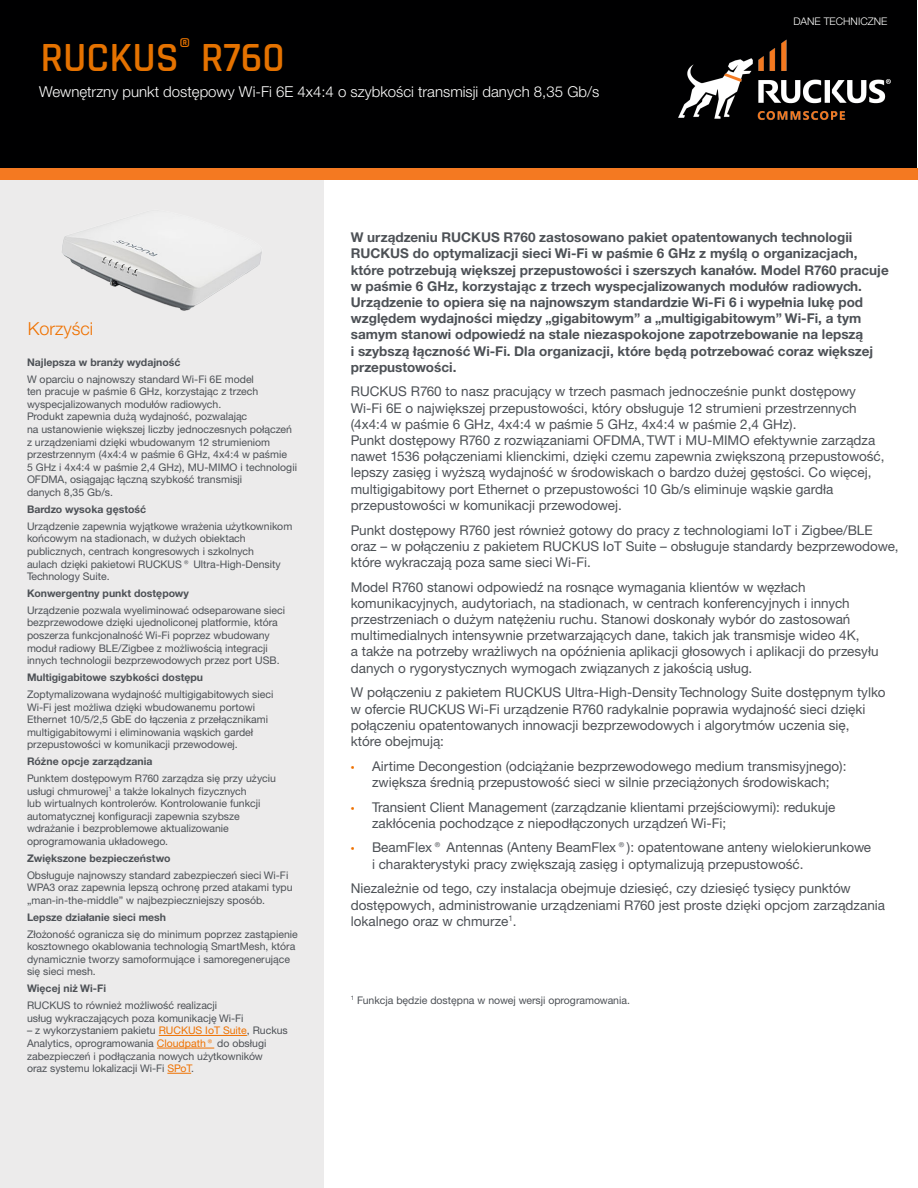
<style>
.page{position:relative;width:918px;height:1188px;background:#fff}
.page>*{position:absolute;margin:0;border:0;box-sizing:border-box;transform-origin:0 0}
.t1{font:600 42px "Rajdhani";color:#e57200}
.t2{font:300 18px "Helvetica Neue CE";color:#ef7100}
.t3{font:300 15px "Helvetica Neue CE";color:#fff}
.t4{font:13.5px/16.2px "Helvetica Neue CE";color:#4d5156}
.t5{font:700 13.5px/16.2px "Helvetica Neue CE";color:#4d5156}
.t6{font:10.5px/12.6px "Helvetica Neue CE";color:#4d5156}
.t7{font:700 10.5px "Helvetica Neue CE";color:#4d5156}
.t8{font:300 10.5px "Helvetica Neue CE";color:#fff}
.s1{color:#ef7100}
.s2{font-family:"Myriad Pro";color:#ef7100}
</style>
<div class="page">
<div style="left:0;top:155px;width:324px;height:1033px;background:#ecebeb"></div>
<img style="left:62px;top:231px;width:200px;height:80px">
<div style="left:1px;top:1px;width:916px;height:172px;background:#000001"></div>
<div style="left:0;top:169px;width:918px;height:11px;background:#f47921"></div>
<img style="left:678px;top:39px;width:213px;height:81px">
<hr style="left:159px;top:1035px;width:88px;height:1px;background:#ef7100">
<hr style="left:157px;top:1048px;width:57px;height:1px;background:#ef7100">
<svg style="left:167px;top:1073px;width:24px;height:1px"></svg>
<p class="t1" style="left:40px;top:32px;width:246px">RUCKUS<sup>®</sup> R760</p>
<p class="t3" style="left:39px;top:83px;width:562px">Wewnętrzny punkt dostępowy Wi-Fi 6E 4x4:4 o szybkości transmisji danych 8,35 Gb/s</p>
<p class="t8" style="left:793px;top:15px;width:95px">DANE TECHNICZNE</p>
<p class="t2" style="left:28px;top:318px;width:67px">Korzyści</p>
<p class="t7" style="left:27px;top:356px;width:155px">Najlepsza w branży wydajność</p>
<p class="t6" style="left:27px;top:373px;width:272px">W oparciu o najnowszy standard Wi-Fi 6E model<br>ten pracuje w paśmie 6 GHz, korzystając z trzech wyspecjalizowanych modułów radiowych.<br>Produkt zapewnia dużą wydajność, pozwalając<br>na ustanowienie większej liczby jednoczesnych połączeń z urządzeniami dzięki wbudowanym 12 strumieniom przestrzennym (4x4:4 w paśmie 6 GHz, 4x4:4 w paśmie<br>5 GHz i 4x4:4 w paśmie 2,4 GHz), MU-MIMO i technologii OFDMA, osiągając łączną szybkość transmisji<br>danych 8,35 Gb/s.</p>
<p class="t7" style="left:27px;top:503px;width:121px">Bardzo wysoka gęstość</p>
<p class="t6" style="left:27px;top:520px;width:267px">Urządzenie zapewnia wyjątkowe wrażenia użytkownikom końcowym na stadionach, w dużych obiektach publicznych, centrach kongresowych i szkolnych<br>aulach dzięki pakietowi RUCKUS® Ultra-High-Density Technology Suite.</p>
<p class="t7" style="left:27px;top:587px;width:163px">Konwergentny punkt dostępowy</p>
<p class="t6" style="left:27px;top:604px;width:260px">Urządzenie pozwala wyeliminować odseparowane sieci bezprzewodowe dzięki ujednoliconej platformie, która poszerza funkcjonalność Wi-Fi poprzez wbudowany moduł radiowy BLE/Zigbee z możliwością integracji innych technologii bezprzewodowych przez port USB.</p>
<p class="t7" style="left:27px;top:671px;width:178px">Multigigabitowe szybkości dostępu</p>
<p class="t6" style="left:27px;top:688px;width:248px">Zoptymalizowana wydajność multigigabitowych sieci Wi-Fi jest możliwa dzięki wbudowanemu portowi Ethernet 10/5/2,5 GbE do łączenia z przełącznikami multigigabitowymi i eliminowania wąskich gardeł przepustowości w komunikacji przewodowej.</p>
<p class="t7" style="left:27px;top:755px;width:127px">Różne opcje zarządzania</p>
<p class="t6" style="left:27px;top:772px;width:250px">Punktem dostępowym R760 zarządza się przy użyciu usługi chmurowej<sup>1</sup> a także lokalnych fizycznych<br>lub wirtualnych kontrolerów. Kontrolowanie funkcji automatycznej konfiguracji zapewnia szybsze wdrażanie i bezproblemowe aktualizowanie oprogramowania układowego.</p>
<p class="t7" style="left:27px;top:852px;width:145px">Zwiększone bezpieczeństwo</p>
<p class="t6" style="left:27px;top:869px;width:267px">Obsługuje najnowszy standard zabezpieczeń sieci Wi-Fi<br>WPA3 oraz zapewnia lepszą ochronę przed atakami typu „man-in-the-middle” w najbezpieczniejszy sposób.</p>
<p class="t7" style="left:27px;top:911px;width:141px">Lepsze działanie sieci mesh</p>
<p class="t6" style="left:27px;top:928px;width:272px">Złożoność ogranicza się do minimum poprzez zastąpienie kosztownego okablowania technologią SmartMesh, która dynamicznie tworzy samoformujące i samoregenerujące się sieci mesh.</p>
<p class="t7" style="left:27px;top:982px;width:81px">Więcej niż Wi-Fi</p>
<p class="t6" style="left:27px;top:999px;width:218px">RUCKUS to również możliwość realizacji usług wykraczających poza komunikację Wi-Fi</p>
<p class="t6" style="left:27px;top:1024px;width:262px">– z wykorzystaniem pakietu <span class="s1">RUCKUS IoT Suite</span>, Ruckus Analytics, oprogramowania <span class="s1">Cloudpath®</span> do obsługi zabezpieczeń i podłączania nowych użytkowników<br>oraz systemu lokalizacji Wi-Fi <span class="s1">SPoT</span>.</p>
<p class="t5" style="left:351px;top:229px;width:539px">W urządzeniu RUCKUS R760 zastosowano pakiet opatentowanych technologii RUCKUS do optymalizacji sieci Wi-Fi w paśmie 6 GHz z myślą o organizacjach, które potrzebują większej przepustowości i szerszych kanałów. Model R760 pracuje w paśmie 6 GHz, korzystając z trzech wyspecjalizowanych modułów radiowych.<br>Urządzenie to opiera się na najnowszym standardzie Wi-Fi 6 i wypełnia lukę pod względem wydajności między „gigabitowym” a „multigigabitowym” Wi-Fi, a tym samym stanowi odpowiedź na stale niezaspokojone zapotrzebowanie na lepszą<br>i szybszą łączność Wi-Fi. Dla organizacji, które będą potrzebować coraz większej przepustowości.</p>
<p class="t4" style="left:351px;top:384px;width:535px">RUCKUS R760 to nasz pracujący w trzech pasmach jednocześnie punkt dostępowy Wi-Fi 6E o największej przepustowości, który obsługuje 12 strumieni przestrzennych (4x4:4 w paśmie 6 GHz, 4x4:4 w paśmie 5 GHz, 4x4:4 w paśmie 2,4 GHz).<br>Punkt dostępowy R760 z rozwiązaniami OFDMA, TWT i MU-MIMO efektywnie zarządza nawet 1536 połączeniami klienckimi, dzięki czemu zapewnia zwiększoną przepustowość, lepszy zasięg i wyższą wydajność w środowiskach o bardzo dużej gęstości. Co więcej, multigigabitowy port Ethernet o przepustowości 10 Gb/s eliminuje wąskie gardła przepustowości w komunikacji przewodowej.</p>
<p class="t4" style="left:351px;top:522px;width:549px">Punkt dostępowy R760 jest również gotowy do pracy z technologiami IoT i Zigbee/BLE oraz – w połączeniu z pakietem RUCKUS IoT Suite – obsługuje standardy bezprzewodowe, które wykraczają poza same sieci Wi-Fi.</p>
<p class="t4" style="left:351px;top:579px;width:529px">Model R760 stanowi odpowiedź na rosnące wymagania klientów w węzłach komunikacyjnych, audytoriach, na stadionach, w centrach konferencyjnych i innych przestrzeniach o dużym natężeniu ruchu. Stanowi doskonały wybór do zastosowań multimedialnych intensywnie przetwarzających dane, takich jak transmisje wideo 4K,<br>a także na potrzeby wrażliwych na opóźnienia aplikacji głosowych i aplikacji do przesyłu danych o rygorystycznych wymogach związanych z jakością usług.</p>
<p class="t4" style="left:351px;top:685px;width:536px">W połączeniu z pakietem RUCKUS Ultra-High-Density Technology Suite dostępnym tylko w ofercie RUCKUS Wi-Fi urządzenie R760 radykalnie poprawia wydajność sieci dzięki połączeniu opatentowanych innowacji bezprzewodowych i algorytmów uczenia się,<br>które obejmują:</p>
<p class="t4" style="left:351px;top:758px;width:497px;text-align:center"><span class="s2">•</span> Airtime Decongestion (odciążanie bezprzewodowego medium transmisyjnego): zwiększa średnią przepustowość sieci w silnie przeciążonych środowiskach;</p>
<p class="t4" style="left:372px;top:799px;width:465px;text-indent:-21px"><span class="s2">•</span> Transient Client Management (zarządzanie klientami przejściowymi): redukuje zakłócenia pochodzące z niepodłączonych urządzeń Wi-Fi;</p>
<p class="t4" style="left:372px;top:840px;width:501px;text-indent:-21px"><span class="s2">•</span> BeamFlex® Antennas (Anteny BeamFlex®): opatentowane anteny wielokierunkowe i charakterystyki pracy zwiększają zasięg i optymalizują przepustowość.</p>
<p class="t4" style="left:351px;top:881px;width:536px">Niezależnie od tego, czy instalacja obejmuje dziesięć, czy dziesięć tysięcy punktów dostępowych, administrowanie urządzeniami R760 jest proste dzięki opcjom zarządzania lokalnego oraz w chmurze<sup>1</sup>.</p>
<p class="t6" style="left:351px;top:994px;width:281px"><sup>1</sup> Funkcja będzie dostępna w nowej wersji oprogramowania.</p>
</div>
